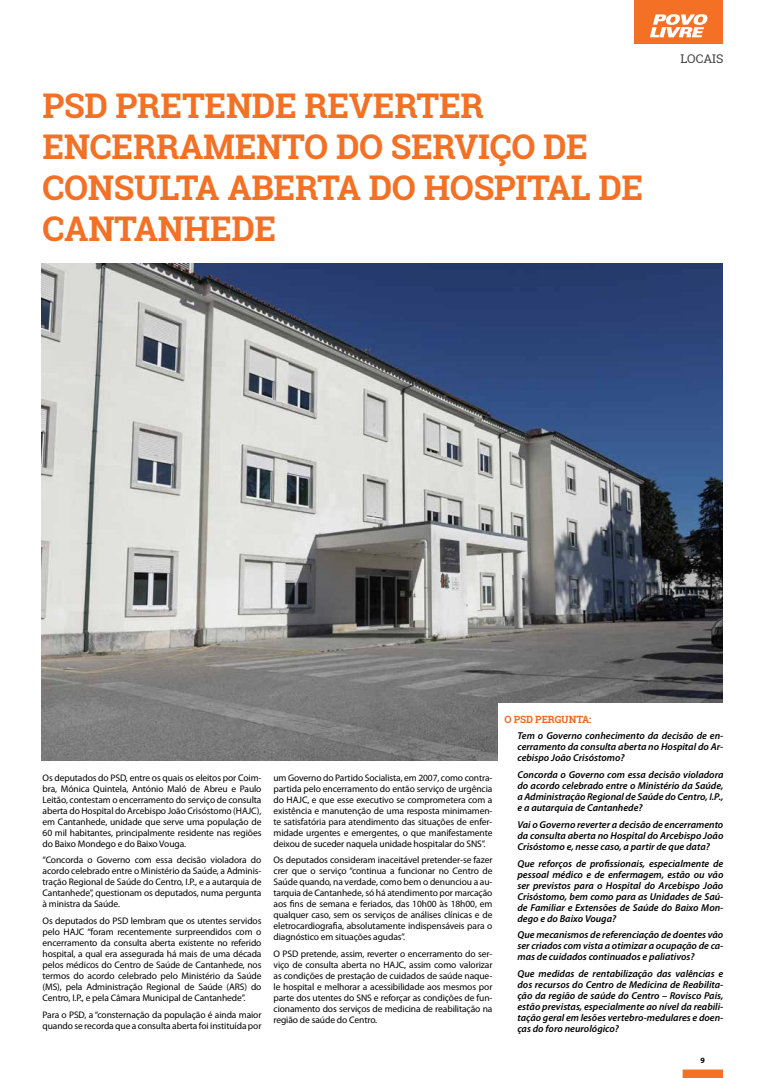
<style>
.page{position:relative;width:766px;height:1078px;background:#fff}
.page>*{position:absolute;margin:0;border:0;box-sizing:border-box;transform-origin:0 0}
.t1{font:700 34px/40.8px "Roboto Slab";letter-spacing:-.01em;color:#f37024}
.t2{font:12px "Roboto Slab";color:#414042}
.t3{font:italic 600 10px/11px "Myriad Pro";color:#000;text-align:justify}
.t4{font:700 10px "Roboto Slab";letter-spacing:-.01em;color:#f26522}
.t5{font:9.5px/11px "Myriad Pro";letter-spacing:-.01em;color:#000;text-align:justify}
.t6{font:700 8px "Myriad Pro";color:#000}
</style>
<div class="page">
<div style="left:682px;top:1069px;width:40px;height:8px;background:#f37024;border:1px solid #f37024"></div>
<div style="left:634px;top:0;width:88px;height:44px;background:#f37024"></div>
<svg style="left:650px;top:14px;width:57px;height:23px"></svg>
<img style="left:42px;top:264px;width:680px;height:496px">
<div style="left:498px;top:702px;width:233px;height:71px;background:#fff"></div>
<h1 class="t1" style="left:43px;top:85px;width:602px">PSD PRETENDE REVERTER<br>ENCERRAMENTO DO SERVIÇO DE<br>CONSULTA ABERTA DO HOSPITAL DE<br>CANTANHEDE</h1>
<p class="t2" style="left:680px;top:51px;width:44px">LOCAIS</p>
<p class="t5" style="left:43px;top:771px;width:220px">Os deputados do PSD, entre os quais os eleitos por Coim&shy;bra, Mónica Quintela, António Maló de Abreu e Paulo Leitão, contestam o encerramento do serviço de consulta aberta do Hospital do Arcebispo João Crisóstomo (HAJC), em Cantanhede, unidade que serve uma população de 60 mil habitantes, principalmente residente nas regiões do Baixo Mondego e do Baixo Vouga.</p>
<p class="t5" style="left:43px;top:854px;width:220px">“Concorda o Governo com essa decisão violadora do acordo celebrado entre o Ministério da Saúde, a Adminis&shy;tração Regional de Saúde do Centro, I.P., e a autarquia de Cantanhede”, questionam os deputados, numa pergunta à ministra da Saúde.</p>
<p class="t5" style="left:43px;top:915px;width:220px">Os deputados do PSD lembram que os utentes servidos pelo HAJC “foram recentemente surpreendidos com o encerramento da consulta aberta existente no referido hospital, a qual era assegurada há mais de uma década pelos médicos do Centro de Saúde de Cantanhede, nos termos do acordo celebrado pelo Ministério da Saúde (MS), pela Administração Regional de Saúde (ARS) do Centro, I.P., e pela Câmara Municipal de Cantanhede”.</p>
<p class="t5" style="left:43px;top:1008px;width:220px">Para o PSD, a “consternação da população é ainda maior quando se recorda que a consulta aberta foi instituída por</p>
<p class="t5" style="left:273px;top:771px;width:220px">um Governo do Partido Socialista, em 2007, como contra&shy;partida pelo encerramento do então serviço de urgência do HAJC, e que esse executivo se comprometera com a existência e manutenção de uma resposta minimamen&shy;te satisfatória para atendimento das situações de enfer&shy;midade urgentes e emergentes, o que manifestamente deixou de suceder naquela unidade hospitalar do SNS”.</p>
<p class="t5" style="left:273px;top:854px;width:220px">Os deputados consideram inaceitável pretender-se fazer crer que o serviço “continua a funcionar no Centro de Saúde quando, na verdade, como bem o denunciou a au&shy;tarquia de Cantanhede, só há atendimento por marcação aos fins de semana e feriados, das 10h00 às 18h00, em qualquer caso, sem os serviços de análises clínicas e de eletrocardiografia, absolutamente indispensáveis para o diagnóstico em situações agudas”.</p>
<p class="t5" style="left:273px;top:948px;width:220px">O PSD pretende, assim, reverter o encerramento do ser&shy;viço de consulta aberta no HAJC, assim como valorizar as condições de prestação de cuidados de saúde naque&shy;le hospital e melhorar a acessibilidade aos mesmos por parte dos utentes do SNS e reforçar as condições de fun&shy;cionamento dos serviços de medicina de reabilitação na região de saúde do Centro.</p>
<p class="t4" style="left:504px;top:712px;width:88px">O PSD PERGUNTA:</p>
<p class="t3" style="left:517px;top:730px;width:207px">Tem o Governo conhecimento da decisão de en&shy;cerramento da consulta aberta no Hospital do Ar&shy;cebispo João Crisóstomo?</p>
<p class="t3" style="left:517px;top:768px;width:207px">Concorda o Governo com essa decisão violadora do acordo celebrado entre o Ministério da Saúde, a Administração Regional de Saúde do Centro, I.P., e a autarquia de Cantanhede?</p>
<p class="t3" style="left:517px;top:818px;width:207px">Vai o Governo reverter a decisão de encerramento da consulta aberta no Hospital do Arcebispo João Crisóstomo e, nesse caso, a partir de que data?</p>
<p class="t3" style="left:517px;top:857px;width:207px">Que reforços de profissionais, especialmente de pessoal médico e de enfermagem, estão ou vão ser previstos para o Hospital do Arcebispo João Crisóstomo, bem como para as Unidades de Saú&shy;de Familiar e Extensões de Saúde do Baixo Mon&shy;dego e do Baixo Vouga?</p>
<p class="t3" style="left:517px;top:928px;width:207px">Que mecanismos de referenciação de doentes vão ser criados com vista a otimizar a ocupação de ca&shy;mas de cuidados continuados e paliativos?</p>
<p class="t3" style="left:517px;top:967px;width:207px">Que medidas de rentabilização das valências e dos recursos do Centro de Medicina de Reabilita&shy;ção da região de saúde do Centro – Rovisco Pais, estão previstas, especialmente ao nível da reabili&shy;tação geral em lesões vertebro-medulares e doen&shy;ças do foro neurológico?</p>
<p class="t6" style="left:700px;top:1054px;width:6px">9</p>
</div>
